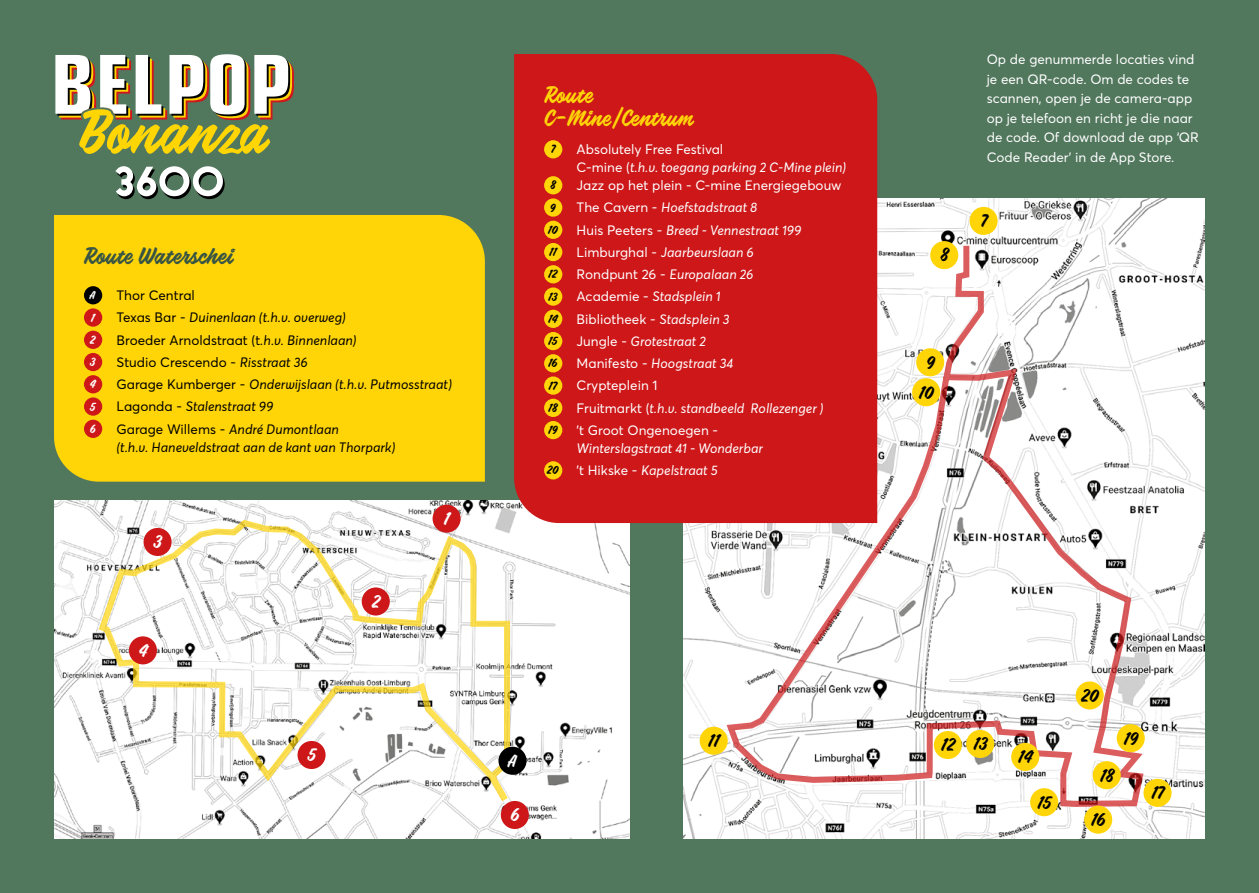
<style>
.page{position:relative;width:1259px;height:893px;background:#51775d}
.page>*{position:absolute;margin:0;border:0;box-sizing:border-box;transform-origin:0 0}
.t1{font:24px/22.5px "Calafia";color:#ffd508}
.t2{font:24px "Calafia";color:#395543}
.t3{font:18px/30px "Calafia";color:#000;text-align:center}
.t4{font:18px "Calafia";color:#fff}
.t5{font:italic 13.5px/18px "Averta";color:#fff}
.t6{font:13.5px/19.5px "Averta";color:#fff}
.t7{font:italic 13.5px/18px "Averta";color:#000}
.t8{font:13.5px "Averta";color:#000}
.t9{font:11.7px "Calafia";color:#000}
.t10{font:11.7px "Calafia";color:#fff}
.s1{font-style:normal}
.s2{font-style:italic}
</style>
<div class="page">
<img style="left:683px;top:198px;width:522px;height:641px">
<svg style="left:722px;top:240px;width:426px;height:568px;background:#eee7e7"></svg>
<div style="left:969px;top:207px;width:28px;height:28px;background:#ffd508;border-radius:50%"></div>
<div style="left:916px;top:348px;width:28px;height:28px;background:#ffd508;border-radius:50%"></div>
<div style="left:912px;top:378px;width:28px;height:28px;background:#ffd508;border-radius:50%"></div>
<div style="left:699px;top:727px;width:29px;height:28px;background:#ffd508;border-radius:50%"></div>
<div style="left:934px;top:731px;width:28px;height:28px;background:#ffd508;border-radius:50%"></div>
<div style="left:966px;top:730px;width:28px;height:28px;background:#ffd508;border-radius:50%"></div>
<div style="left:1011px;top:743px;width:28px;height:28px;background:#ffd508;border-radius:50%"></div>
<div style="left:1030px;top:788px;width:28px;height:28px;background:#ffd508;border-radius:50%"></div>
<div style="left:1084px;top:806px;width:28px;height:28px;background:#ffd508;border-radius:50%"></div>
<div style="left:1143px;top:779px;width:28px;height:28px;background:#ffd508;border-radius:50%"></div>
<div style="left:1092px;top:761px;width:28px;height:28px;background:#ffd508;border-radius:50%"></div>
<div style="left:1116px;top:724px;width:28px;height:28px;background:#ffd508;border-radius:50%"></div>
<div style="left:1075px;top:681px;width:28px;height:28px;background:#ffd508;border-radius:50%"></div>
<div style="left:930px;top:241px;width:28px;height:28px;background:#ffd508;border-radius:50%"></div>
<img style="left:54px;top:500px;width:575px;height:339px">
<div style="left:54px;top:215px;width:431px;height:267px;background:#ffd508"></div>
<div style="left:84px;top:286px;width:18px;height:18px;background:#000;border-radius:50%"></div>
<div style="left:84px;top:308px;width:18px;height:19px;background:#cd1719;border-radius:50%"></div>
<div style="left:84px;top:331px;width:18px;height:18px;background:#cd1719;border-radius:50%"></div>
<div style="left:84px;top:353px;width:18px;height:18px;background:#cd1719;border-radius:50%"></div>
<div style="left:84px;top:375px;width:18px;height:18px;background:#cd1719;border-radius:50%"></div>
<div style="left:84px;top:397px;width:18px;height:19px;background:#cd1719;border-radius:50%"></div>
<div style="left:84px;top:420px;width:18px;height:18px;background:#cd1719;border-radius:50%"></div>
<div style="left:514px;top:54px;width:363px;height:469px;background:#cd1719"></div>
<div style="left:544px;top:140px;width:18px;height:18px;background:#ffd508;border-radius:50%"></div>
<div style="left:544px;top:176px;width:18px;height:18px;background:#ffd508;border-radius:50%"></div>
<div style="left:544px;top:198px;width:18px;height:19px;background:#ffd508;border-radius:50%"></div>
<div style="left:544px;top:221px;width:18px;height:18px;background:#ffd508;border-radius:50%"></div>
<div style="left:544px;top:243px;width:18px;height:18px;background:#ffd508;border-radius:50%"></div>
<div style="left:544px;top:265px;width:18px;height:18px;background:#ffd508;border-radius:50%"></div>
<div style="left:544px;top:287px;width:18px;height:19px;background:#ffd508;border-radius:50%"></div>
<div style="left:544px;top:310px;width:18px;height:18px;background:#ffd508;border-radius:50%"></div>
<div style="left:544px;top:332px;width:18px;height:18px;background:#ffd508;border-radius:50%"></div>
<div style="left:544px;top:354px;width:18px;height:18px;background:#ffd508;border-radius:50%"></div>
<div style="left:544px;top:376px;width:18px;height:19px;background:#ffd508;border-radius:50%"></div>
<div style="left:544px;top:399px;width:18px;height:18px;background:#ffd508;border-radius:50%"></div>
<div style="left:544px;top:421px;width:18px;height:18px;background:#ffd508;border-radius:50%"></div>
<div style="left:544px;top:461px;width:18px;height:18px;background:#ffd508;border-radius:50%"></div>
<svg style="left:55px;top:54px;width:239px;height:100px"></svg>
<svg style="left:115px;top:166px;width:110px;height:33px"></svg>
<svg style="left:95px;top:516px;width:428px;height:286px;background:#f1efe5"></svg>
<div style="left:432px;top:505px;width:28px;height:28px;background:#cd1719;border-radius:50%"></div>
<div style="left:362px;top:587px;width:28px;height:28px;background:#cd1719;border-radius:50%"></div>
<div style="left:144px;top:528px;width:28px;height:28px;background:#cd1719;border-radius:50%"></div>
<div style="left:129px;top:636px;width:28px;height:28px;background:#cd1719;border-radius:50%"></div>
<div style="left:297px;top:741px;width:28px;height:28px;background:#cd1719;border-radius:50%"></div>
<div style="left:501px;top:801px;width:28px;height:28px;background:#cd1719;border-radius:50%"></div>
<div style="left:498px;top:747px;width:28px;height:28px;background:#000;border-radius:50%"></div>
<h1 class="t1" style="left:544px;top:84px;width:151px">Route<br>C-Mine/Centrum</h1>
<p class="t9" style="left:550px;top:142px;width:6px">7</p>
<p class="t5" style="left:576px;top:141px;width:271px"><span class="s1">Absolutely Free Festival<br>C-mine (</span>t.h.v. toegang parking 2 C-Mine plein)</p>
<p class="t9" style="left:549px;top:178px;width:7px">8</p>
<p class="t6" style="left:576px;top:176px;width:266px">Jazz op het plein - C-mine Energiegebouw</p>
<p class="t9" style="left:549px;top:201px;width:7px">9</p>
<p class="t5" style="left:576px;top:199px;width:182px"><span class="s1">The Cavern -</span> Hoefstadstraat 8</p>
<p class="t9" style="left:547px;top:223px;width:11px">10</p>
<p class="t5" style="left:576px;top:222px;width:226px"><span class="s1">Huis Peeters -</span> Breed - Vennestraat 199</p>
<p class="t9" style="left:549px;top:245px;width:9px">11</p>
<p class="t5" style="left:576px;top:244px;width:179px"><span class="s1">Limburghal -</span> Jaarbeurslaan 6</p>
<p class="t9" style="left:548px;top:267px;width:10px">12</p>
<p class="t5" style="left:576px;top:266px;width:178px"><span class="s1">Rondpunt 26 -</span> Europalaan 26</p>
<p class="t9" style="left:548px;top:290px;width:10px">13</p>
<p class="t5" style="left:576px;top:288px;width:146px"><span class="s1">Academie -</span> Stadsplein 1</p>
<p class="t9" style="left:548px;top:312px;width:11px">14</p>
<p class="t6" style="left:576px;top:309px;width:154px">Bibliotheek - <span class="s2">Stadsplein 3</span></p>
<p class="t9" style="left:548px;top:334px;width:11px">15</p>
<p class="t5" style="left:576px;top:333px;width:131px"><span class="s1">Jungle -</span> Grotestraat 2</p>
<p class="t9" style="left:548px;top:356px;width:11px">16</p>
<p class="t5" style="left:576px;top:355px;width:158px"><span class="s1">Manifesto -</span> Hoogstraat 34</p>
<p class="t9" style="left:548px;top:379px;width:10px">17</p>
<p class="t6" style="left:576px;top:376px;width:83px">Crypteplein 1</p>
<p class="t9" style="left:548px;top:401px;width:10px">18</p>
<p class="t5" style="left:576px;top:400px;width:248px"><span class="s1">Fruitmarkt (</span>t.h.v. standbeeld Rollezenger )</p>
<p class="t9" style="left:548px;top:423px;width:11px">19</p>
<p class="t6" style="left:576px;top:420px;width:143px">’t Groot Ongenoegen -</p>
<p class="t5" style="left:576px;top:440px;width:188px">Winterslagstraat 41 - Wonderbar</p>
<p class="t9" style="left:546px;top:463px;width:13px">20</p>
<p class="t5" style="left:576px;top:462px;width:143px"><span class="s1">’t Hikske -</span> Kapelstraat 5</p>
<h1 class="t2" style="left:84px;top:241px;width:151px">Route Waterschei</h1>
<h2 class="t3" style="left:939px;top:241px;width:10px">8</h2>
<p class="t10" style="left:90px;top:288px;width:7px">A</p>
<p class="t8" style="left:116px;top:287px;width:80px">Thor Central</p>
<p class="t10" style="left:90px;top:311px;width:5px">1</p>
<p class="t7" style="left:116px;top:309px;width:231px"><span class="s1">Texas Bar -</span> Duinenlaan (t.h.v. overweg)</p>
<p class="t10" style="left:90px;top:333px;width:7px">2</p>
<p class="t8" style="left:116px;top:331px;width:242px">Broeder Arnoldstraat (t<span class="s2">.h.v. Binnenlaan)</span></p>
<p class="t10" style="left:90px;top:355px;width:7px">3</p>
<p class="t8" style="left:116px;top:354px;width:193px">Studio Crescendo - <span class="s2">Risstraat 36</span></p>
<p class="t10" style="left:89px;top:377px;width:7px">4</p>
<p class="t7" style="left:116px;top:376px;width:337px"><span class="s1">Garage Kumberger -</span> Onderwijslaan (t.h.v. Putmosstraat)</p>
<p class="t10" style="left:90px;top:400px;width:7px">5</p>
<p class="t7" style="left:116px;top:398px;width:158px"><span class="s1">Lagonda -</span> Stalenstraat 99</p>
<p class="t10" style="left:89px;top:422px;width:7px">6</p>
<p class="t7" style="left:116px;top:421px;width:280px"><span class="s1">Garage Willems -</span> André Dumontlaan<br>(t.h.v. Haneveldstraat aan de kant van Thorpark)</p>
<h2 class="t3" style="left:918px;top:348px;width:17px">9<br>10</h2>
<h2 class="t4" style="left:153px;top:531px;width:10px">3</h2>
<h2 class="t4" style="left:138px;top:640px;width:10px">4</h2>
<h2 class="t4" style="left:371px;top:591px;width:10px">2</h2>
<h2 class="t4" style="left:443px;top:508px;width:7px">1</h2>
<p class="t6" style="left:986px;top:50px;width:214px">Op de genummerde locaties vind je een QR-code. Om de codes te scannen, open je de camera-app op je telefoon en richt je die naar de code. Of download de app ‘QR<br>Code Reader’ in de App Store.</p>
<h2 class="t3" style="left:979px;top:206px;width:9px">7</h2>
<h2 class="t3" style="left:1080px;top:681px;width:19px">20</h2>
<h2 class="t4" style="left:307px;top:744px;width:10px">5</h2>
<h2 class="t4" style="left:508px;top:750px;width:9px">A</h2>
<h2 class="t4" style="left:510px;top:804px;width:10px">6</h2>
<h2 class="t3" style="left:707px;top:726px;width:13px">11</h2>
<h2 class="t3" style="left:940px;top:730px;width:48px">12 13</h2>
<h2 class="t3" style="left:1017px;top:742px;width:16px">14</h2>
<h2 class="t3" style="left:1036px;top:788px;width:15px">15</h2>
<h2 class="t3" style="left:1123px;top:724px;width:16px">19</h2>
<h2 class="t3" style="left:1099px;top:761px;width:15px">18</h2>
<h2 class="t3" style="left:1090px;top:805px;width:16px">16</h2>
<h2 class="t3" style="left:1150px;top:778px;width:14px">17</h2>
</div>
